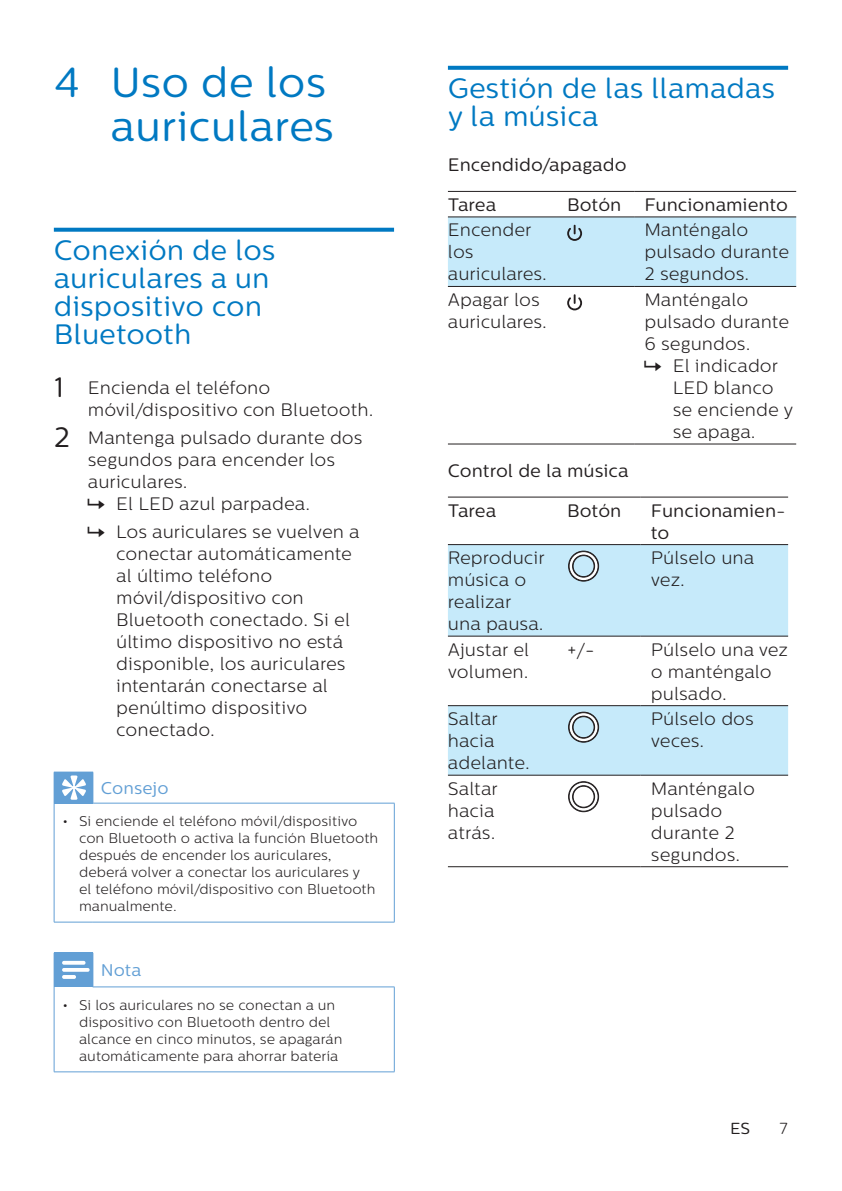
<style>
.page{position:relative;width:842px;height:1191px;background:#fff}
.page>*{position:absolute;margin:0;border:0;box-sizing:border-box;transform-origin:0 0}
.t1{font:42px/44px "Centrale Sans Rnd";color:#0079c2;text-align:right}
.heading2{font:28px/28px "Centrale Sans Rnd";color:#0079c2}
.Body_Text{font:300 18px/22px "Centrale Sans Rnd";color:#231f20}
.Body_Text-2{font:18px/22px "Centrale Sans Rnd";color:#231f20}
.tips-caption-paragra{font:17px "Centrale Sans Rnd";color:#629fd5}
.notes-caption-paragr{font:17px "Centrale Sans Rnd";color:#629fd5}
.language_indication{font:16px "Centrale Sans Rnd";color:#231f20}
.org_Pageright-w{font:300 16px "Centrale Sans Rnd";color:#231f20}
.t2{font:300 14px/17px "Centrale Sans Rnd";color:#231f20}
.s1{font-weight:400;font-size:28px}
.s2{font-size:17px}
.s3{font-weight:300}
</style>
<div class="page">
<svg style="left:54px;top:228px;width:340px;height:4px"></svg>
<div style="left:54px;top:772px;width:39px;height:31px;background:#629fd5"></div>
<hr style="left:54px;top:803px;width:1px;height:119px;background:#629fd5">
<hr style="left:394px;top:803px;width:1px;height:119px;background:#629fd5">
<hr style="left:54px;top:921px;width:39px;height:1px;background:#629fd5">
<hr style="left:93px;top:921px;width:302px;height:1px;background:#629fd5">
<hr style="left:54px;top:771px;width:39px;height:1px;background:#629fd5">
<hr style="left:93px;top:772px;width:1px;height:31px;background:#629fd5">
<hr style="left:93px;top:803px;width:302px;height:1px;background:#629fd5">
<svg style="left:62px;top:775px;width:24px;height:24px"></svg>
<div style="left:54px;top:953px;width:39px;height:34px;background:#629fd5"></div>
<hr style="left:54px;top:987px;width:1px;height:84px;background:#629fd5">
<hr style="left:394px;top:987px;width:1px;height:84px;background:#629fd5">
<hr style="left:54px;top:1071px;width:39px;height:1px;background:#629fd5">
<hr style="left:93px;top:1071px;width:302px;height:1px;background:#629fd5">
<hr style="left:54px;top:952px;width:39px;height:1px;background:#629fd5">
<hr style="left:93px;top:953px;width:1px;height:33px;background:#629fd5">
<hr style="left:93px;top:986px;width:302px;height:1px;background:#629fd5">
<svg style="left:62px;top:961px;width:28px;height:18px"></svg>
<svg style="left:448px;top:66px;width:340px;height:4px"></svg>
<hr style="left:448px;top:191px;width:109px;height:1px;background:#231f20">
<hr style="left:557px;top:191px;width:77px;height:1px;background:#231f20">
<hr style="left:634px;top:191px;width:162px;height:1px;background:#231f20">
<hr style="left:448px;top:216px;width:109px;height:1px;background:#231f20">
<hr style="left:557px;top:216px;width:77px;height:1px;background:#231f20">
<hr style="left:634px;top:216px;width:162px;height:1px;background:#231f20">
<hr style="left:448px;top:286px;width:109px;height:1px;background:#231f20">
<hr style="left:557px;top:286px;width:77px;height:1px;background:#231f20">
<hr style="left:634px;top:286px;width:162px;height:1px;background:#231f20">
<hr style="left:448px;top:443px;width:109px;height:1px;background:#231f20">
<hr style="left:557px;top:443px;width:77px;height:1px;background:#231f20">
<hr style="left:634px;top:443px;width:162px;height:1px;background:#231f20">
<div style="left:448px;top:217px;width:348px;height:69px;background:#c6eafa"></div>
<svg style="left:567px;top:294px;width:15px;height:16px"></svg>
<svg style="left:448px;top:545px;width:340px;height:229px;fill:#c6eafa"></svg>
<hr style="left:448px;top:496px;width:109px;height:1px;background:#231f20">
<hr style="left:557px;top:496px;width:84px;height:1px;background:#231f20">
<hr style="left:641px;top:496px;width:147px;height:1px;background:#231f20">
<hr style="left:448px;top:544px;width:109px;height:1px;background:#231f20">
<hr style="left:557px;top:544px;width:84px;height:1px;background:#231f20">
<hr style="left:641px;top:544px;width:147px;height:1px;background:#231f20">
<hr style="left:448px;top:635px;width:109px;height:1px;background:#231f20">
<hr style="left:557px;top:635px;width:84px;height:1px;background:#231f20">
<hr style="left:641px;top:635px;width:147px;height:1px;background:#231f20">
<hr style="left:448px;top:705px;width:109px;height:1px;background:#231f20">
<hr style="left:557px;top:705px;width:84px;height:1px;background:#231f20">
<hr style="left:641px;top:705px;width:147px;height:1px;background:#231f20">
<hr style="left:448px;top:774px;width:109px;height:1px;background:#231f20">
<hr style="left:557px;top:774px;width:84px;height:1px;background:#231f20">
<hr style="left:641px;top:774px;width:147px;height:1px;background:#231f20">
<hr style="left:448px;top:866px;width:109px;height:1px;background:#231f20">
<hr style="left:557px;top:866px;width:84px;height:1px;background:#231f20">
<hr style="left:641px;top:866px;width:147px;height:1px;background:#231f20">
<svg style="left:567px;top:550px;width:33px;height:31px"></svg>
<svg style="left:567px;top:711px;width:33px;height:31px"></svg>
<svg style="left:568px;top:781px;width:32px;height:31px"></svg>
<p class="t1" style="left:54px;top:61px;width:282px">4 Uso de los auriculares</p>
<p class="heading2" style="left:54px;top:236px;width:223px">Conexión de los auriculares a un dispositivo con<br>Bluetooth</p>
<p class="Body_Text" style="left:88px;top:377px;width:287px;text-indent:-34px"><span class="s1">1</span> Encienda el teléfono móvil/dispositivo con Bluetooth.</p>
<p class="Body_Text" style="left:88px;top:427px;width:276px;text-indent:-34px"><span class="s1">2</span> Mantenga pulsado durante dos segundos para encender los auriculares.</p>
<p class="Body_Text" style="left:116px;top:493px;width:195px">El LED azul parpadea.</p>
<p class="Body_Text" style="left:116px;top:520px;width:245px">Los auriculares se vuelven a conectar automáticamente al último teléfono móvil/dispositivo con<br>Bluetooth conectado. Si el último dispositivo no está disponible, los auriculares intentarán conectarse al penúltimo dispositivo conectado.</p>
<p class="tips-caption-paragra" style="left:101px;top:778px;width:69px">Consejo</p>
<p class="t2" style="left:79px;top:812px;width:301px;text-indent:-17px"><span class="s2">•</span> Si enciende el teléfono móvil/dispositivo con Bluetooth o activa la función Bluetooth después de encender los auriculares, deberá volver a conectar los auriculares y<br>el teléfono móvil/dispositivo con Bluetooth manualmente.</p>
<p class="notes-caption-paragr" style="left:101px;top:960px;width:42px">Nota</p>
<p class="t2" style="left:79px;top:996px;width:265px;text-indent:-17px"><span class="s2">•</span> Si los auriculares no se conectan a un dispositivo con Bluetooth dentro del alcance en cinco minutos, se apagarán automáticamente para ahorrar batería</p>
<p class="heading2" style="left:448px;top:74px;width:329px">Gestión de las llamadas y la música</p>
<p class="Body_Text-2" style="left:448px;top:154px;width:180px">Encendido/apagado</p>
<p class="Body_Text-2" style="left:448px;top:194px;width:50px">Tarea</p>
<p class="Body_Text-2" style="left:567px;top:194px;width:56px">Botón</p>
<p class="Body_Text-2" style="left:644px;top:194px;width:145px">Funcionamiento</p>
<p class="Body_Text" style="left:448px;top:219px;width:100px">Encender los auriculares.</p>
<p class="Body_Text" style="left:644px;top:219px;width:146px">Manténgalo pulsado durante<br>2 segundos.</p>
<p class="Body_Text" style="left:448px;top:289px;width:100px">Apagar los auriculares.</p>
<p class="Body_Text" style="left:644px;top:289px;width:146px">Manténgalo pulsado durante<br>6 segundos.</p>
<p class="Body_Text" style="left:673px;top:355px;width:122px">El indicador<br>LED blanco se enciende y se apaga.</p>
<p class="Body_Text-2" style="left:448px;top:459px;width:182px">Control de la música</p>
<p class="Body_Text-2" style="left:448px;top:499px;width:50px">Tarea</p>
<p class="Body_Text-2" style="left:567px;top:499px;width:56px">Botón</p>
<p class="Body_Text-2" style="left:651px;top:499px;width:136px">Funcionamien&shy;to</p>
<p class="Body_Text" style="left:448px;top:547px;width:99px">Reproducir música o realizar una pausa.</p>
<p class="Body_Text" style="left:651px;top:547px;width:105px">Púlselo una vez.</p>
<p class="Body_Text" style="left:448px;top:638px;width:83px">Ajustar el volumen.</p>
<p class="Body_Text-2" style="left:567px;top:638px;width:29px">+<span class="s3">/</span>-</p>
<p class="Body_Text" style="left:651px;top:638px;width:139px">Púlselo una vez o manténgalo pulsado.</p>
<p class="Body_Text" style="left:448px;top:708px;width:84px">Saltar hacia adelante.</p>
<p class="Body_Text" style="left:651px;top:708px;width:104px">Púlselo dos veces.</p>
<p class="Body_Text" style="left:448px;top:777px;width:52px">Saltar hacia atrás.</p>
<p class="Body_Text" style="left:651px;top:777px;width:105px">Manténgalo pulsado durante 2 segundos.</p>
<p class="language_indication" style="left:730px;top:1119px;width:22px">ES</p>
<p class="org_Pageright-w" style="left:779px;top:1119px;width:10px">7</p>
</div>
